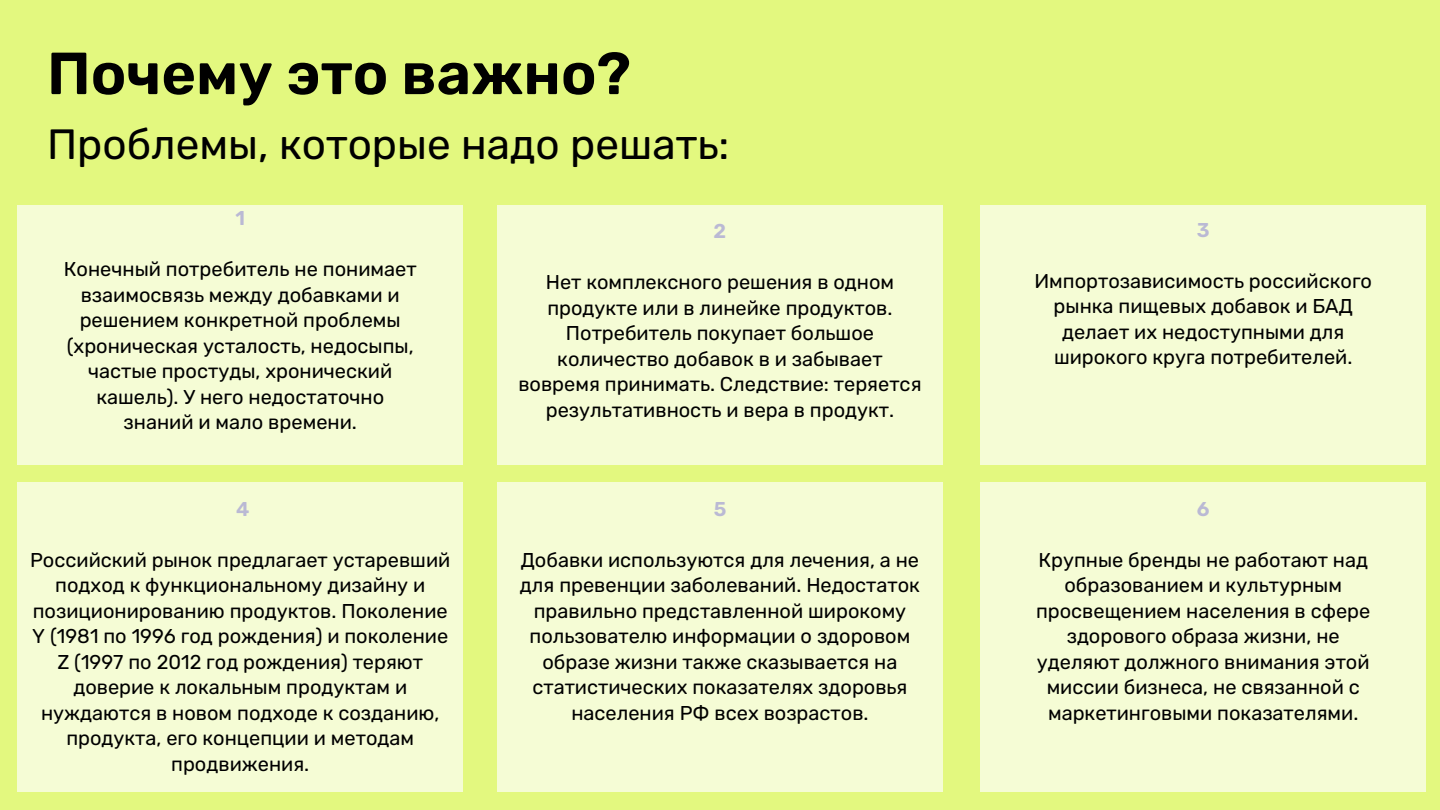
<style>
.page{position:relative;width:1440px;height:810px;background:#e3f87f}
.page>*{position:absolute;margin:0;border:0;box-sizing:border-box;transform-origin:0 0}
.t1{font:600 59.3px "Rubik";color:#000}
.t2{font:42.3px "Rubik";color:#000}
.t3{font:20px/25.5px "Rubik";color:#000;text-align:center}
.t4{font:600 20px "Rubik";color:#bab9d4}
</style>
<div class="page">
<div style="left:18px;top:205px;width:445px;height:260px;background:#f5fcd5"></div>
<div style="left:497px;top:205px;width:446px;height:260px;background:#f5fcd5"></div>
<div style="left:980px;top:205px;width:446px;height:260px;background:#f5fcd5"></div>
<div style="left:18px;top:482px;width:445px;height:310px;background:#f5fcd5"></div>
<div style="left:497px;top:482px;width:446px;height:310px;background:#f5fcd5"></div>
<div style="left:980px;top:482px;width:446px;height:310px;background:#f5fcd5"></div>
<p class="t1" style="left:47px;top:39px;width:585px">Почему это важно?</p>
<p class="t2" style="left:47px;top:119px;width:684px">Проблемы, которые надо решать:</p>
<p class="t4" style="left:235px;top:207px;width:11px">1</p>
<p class="t3" style="left:64px;top:257px;width:354px">Конечный потребитель не понимает взаимосвязь между добавками и решением конкретной проблемы (хроническая усталость, недосыпы, частые простуды, хронический кашель). У него недостаточно знаний и мало времени.</p>
<p class="t4" style="left:236px;top:497px;width:15px">4</p>
<p class="t3" style="left:30px;top:547px;width:420px">Российский рынок предлагает устаревший подход к функциональному дизай ну и позиционированию продуктов. Поколение Y (1981 по 1996 год рождения) и поколение Z (1997 по 2012 год рождения) теряют доверие к локальным продуктам и нуждаются в новом подходе к созданию, продукта, его концепции и методам продвижения.</p>
<p class="t4" style="left:714px;top:219px;width:14px">2</p>
<p class="t3" style="left:518px;top:270px;width:405px">Нет комплексного решения в одном продукте или в линей ке продуктов.<br>Потребитель покупает большое количество добавок в и забывает вовремя принимать. Следствие: теряется результативность и вера в продукт.</p>
<p class="t4" style="left:714px;top:497px;width:14px">5</p>
<p class="t3" style="left:520px;top:547px;width:402px">Добавки используются для лечения, а не для превенции заболеваний. Недостаток правильно представленной широкому пользователю информации о здоровом образе жизни также сказывается на статистических показателях здоровья населения РФ всех возрастов.</p>
<p class="t4" style="left:1197px;top:218px;width:14px">3</p>
<p class="t3" style="left:1034px;top:268px;width:339px">Импортозависимость российского рынка пищевых добавок и БАД</p>
<p class="t3" style="left:1054px;top:319px;width:300px">делает их недоступными для широкого круга потребителей .</p>
<p class="t4" style="left:1197px;top:497px;width:14px">6</p>
<p class="t3" style="left:1036px;top:547px;width:336px">Крупные бренды не работают над образованием и культурным просвещением населения в сфере здорового образа жизни, не уделяют должного внимания этой миссии бизнеса, не связанной с маркетинговыми показателями.</p>
</div>
